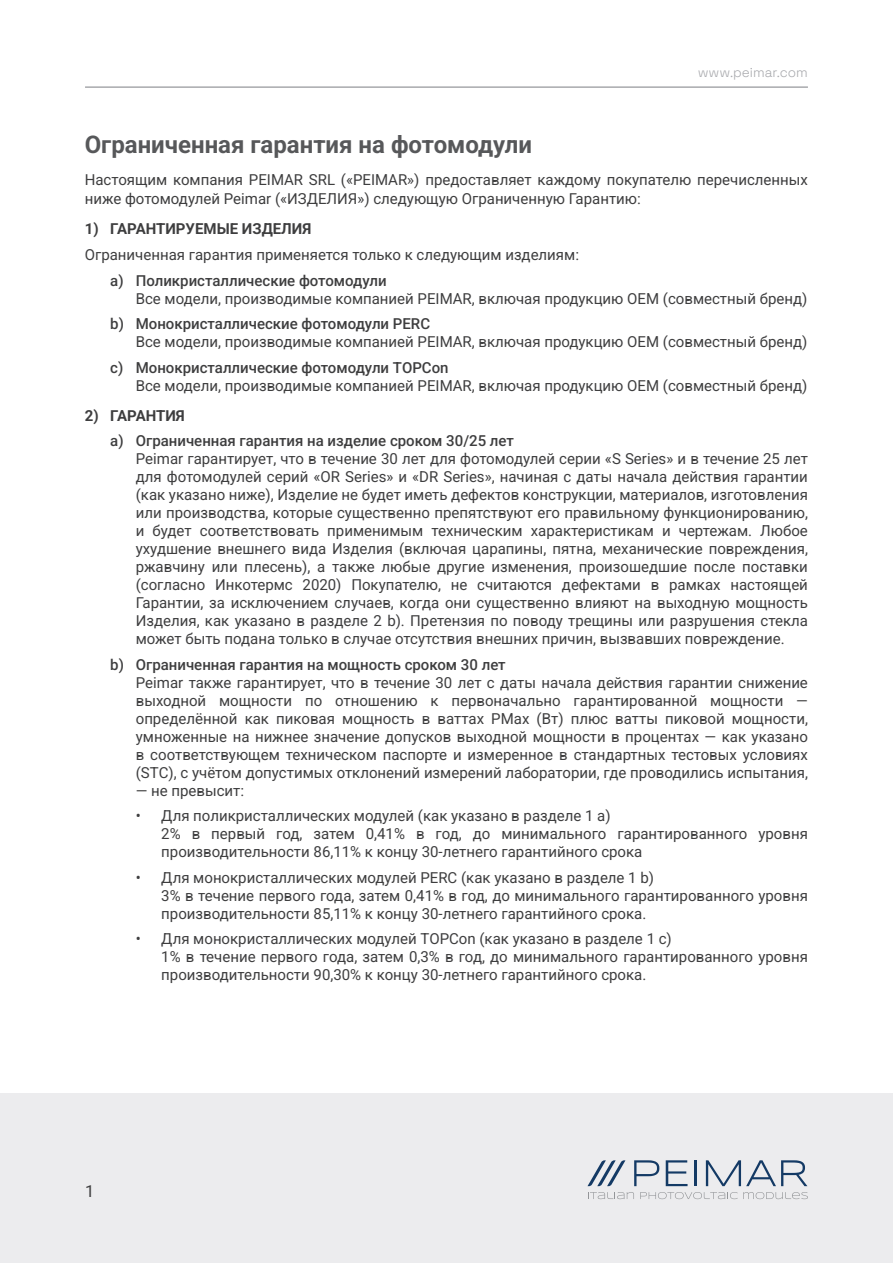
<style>
.page{position:relative;width:893px;height:1263px;background:#fff}
.page>*{position:absolute;margin:0;border:0;box-sizing:border-box;transform-origin:0 0}
.Titolo{font:700 24px "Roboto";color:#57585a}
.t1{font:16.5px "Roboto";color:#3e3e3f}
.Testo_Elenchi{font:15px/18px "Roboto";color:#3e3e3f;text-align:justify}
.Sottoelenco2{font:15px/18px "Roboto";color:#3e3e3f}
.Testo{font:15px/19.5px "Roboto";color:#3e3e3f}
.Titolo_Elenco_1{font:500 15px "Roboto";color:#3e3e3f}
.Sottoelenco{font:15px "Roboto";color:#3e3e3f}
.Capitolo{font:700 15px "Roboto";color:#3e3e3f}
.t2{font:300 13.5px "Space Grotesk";color:#a8a9ad}
</style>
<div class="page">
<div style="left:0;top:1093px;width:893px;height:170px;background:#ececee"></div>
<svg style="left:634px;top:1160px;width:25px;height:26px"></svg>
<svg style="left:666px;top:1160px;width:21px;height:26px"></svg>
<hr style="left:695px;top:1160px;width:2px;height:26px;background:#143a65">
<svg style="left:706px;top:1160px;width:101px;height:26px"></svg>
<svg style="left:587px;top:1160px;width:38px;height:26px"></svg>
<svg style="left:588px;top:1192px;width:46px;height:7px"></svg>
<svg style="left:640px;top:1192px;width:97px;height:7px"></svg>
<svg style="left:743px;top:1192px;width:65px;height:7px"></svg>
<hr style="left:85px;top:86px;width:723px;height:2px;background:#a8a9ad">
<p class="t2" style="left:698px;top:62px;width:112px">www.peimar.com</p>
<p class="Titolo" style="left:85px;top:127px;width:449px">Ограниченная гарантия на фотомодули</p>
<p class="Testo" style="left:85px;top:169px;width:725px">Настоящим компания PEIMAR SRL («PEIMAR») предоставляет каждому покупателю перечисленных ниже фотомодулей Peimar («ИЗДЕЛИЯ») следующую Ограниченную Гарантию:</p>
<p class="Capitolo" style="left:85px;top:219px;width:228px">1) ГАРАНТИРУЕМЫЕ ИЗДЕЛИЯ</p>
<p class="Testo" style="left:85px;top:245px;width:496px">Ограниченная гарантия применяется только к следующим изделиям:</p>
<p class="Titolo_Elenco_1" style="left:110px;top:270px;width:278px">a) Поликристаллические фотомодули</p>
<p class="Testo_Elenchi" style="left:136px;top:289px;width:673px">Все модели, производимые компанией PEIMAR, включая продукцию OEM (совместный бренд)</p>
<p class="Titolo_Elenco_1" style="left:110px;top:314px;width:321px">b) Монокристаллические фотомодули PERC</p>
<p class="Testo_Elenchi" style="left:136px;top:332px;width:673px">Все модели, производимые компанией PEIMAR, включая продукцию OEM (совместный бренд)</p>
<p class="Titolo_Elenco_1" style="left:110px;top:357px;width:340px">c) Монокристаллические фотомодули TOPCon</p>
<p class="Testo_Elenchi" style="left:136px;top:376px;width:673px">Все модели, производимые компанией PEIMAR, включая продукцию OEM (совместный бренд)</p>
<p class="Capitolo" style="left:85px;top:405px;width:102px">2) ГАРАНТИЯ</p>
<p class="Titolo_Elenco_1" style="left:110px;top:431px;width:405px">a) Ограниченная гарантия на изделие сроком 30/25 лет</p>
<p class="Testo_Elenchi" style="left:136px;top:449px;width:674px">Peimar гарантирует, что в течение 30 лет для фотомодулей серии «S Series» и в течение 25 лет для фотомодулей серий «OR Series» и «DR Series», начиная с даты начала действия гарантии (как указано ниже), Изделие не будет иметь дефектов конструкции, материалов, изготовления или производства, которые существенно препятствуют его правильному функционированию, и будет соответствовать применимым техническим характеристикам и чертежам. Любое ухудшение внешнего вида Изделия (включая царапины, пятна, механические повреждения, ржавчину или плесень), а также любые другие изменения, произошедшие после поставки (согласно Инкотермс 2020) Покупателю, не считаются дефектами в рамках настоящей Гарантии, за исключением случаев, когда они существенно влияют на выходную мощность Изделия, как указано в разделе 2 b). Претензия по поводу трещины или разрушения стекла может быть подана только в случае отсутствия внешних причин, вызвавших повреждение.</p>
<p class="Titolo_Elenco_1" style="left:110px;top:654px;width:397px">b) Ограниченная гарантия на мощность сроком 30 лет</p>
<p class="Testo_Elenchi" style="left:136px;top:673px;width:674px">Peimar также гарантирует, что в течение 30 лет с даты начала действия гарантии снижение выходной мощности по отношению к первоначально гарантированной мощности — определённой как пиковая мощность в ваттах PMax (Вт) плюс ватты пиковой мощности, умноженные на нижнее значение допусков выходной мощности в процентах — как указано в соответствующем техническом паспорте и измеренное в стандартных тестовых условиях (STC), с учётом допустимых отклонений измерений лаборатории, где проводились испытания,</p>
<p class="Testo_Elenchi" style="left:136px;top:781px;width:110px">— не превысит:</p>
<p class="Sottoelenco" style="left:136px;top:806px;width:476px">• Для поликристаллических модулей (как указано в разделе 1 a)</p>
<p class="Sottoelenco2" style="left:161px;top:824px;width:648px">2% в первый год, затем 0,41% в год, до минимального гарантированного уровня производительности 86,11% к концу 30-летнего гарантийного срока</p>
<p class="Sottoelenco" style="left:136px;top:867px;width:520px">• Для монокристаллических модулей PERC (как указано в разделе 1 b)</p>
<p class="Sottoelenco2" style="left:161px;top:886px;width:648px">3% в течение первого года, затем 0,41% в год, до минимального гарантированного уровня производительности 85,11% к концу 30-летнего гарантийного срока.</p>
<p class="Sottoelenco" style="left:136px;top:929px;width:538px">• Для монокристаллических модулей TOPCon (как указано в разделе 1 c)</p>
<p class="Sottoelenco2" style="left:161px;top:947px;width:648px">1% в течение первого года, затем 0,3% в год, до минимального гарантированного уровня производительности 90,30% к концу 30-летнего гарантийного срока.</p>
<p class="t1" style="left:85px;top:1180px;width:11px">1</p>
</div>
